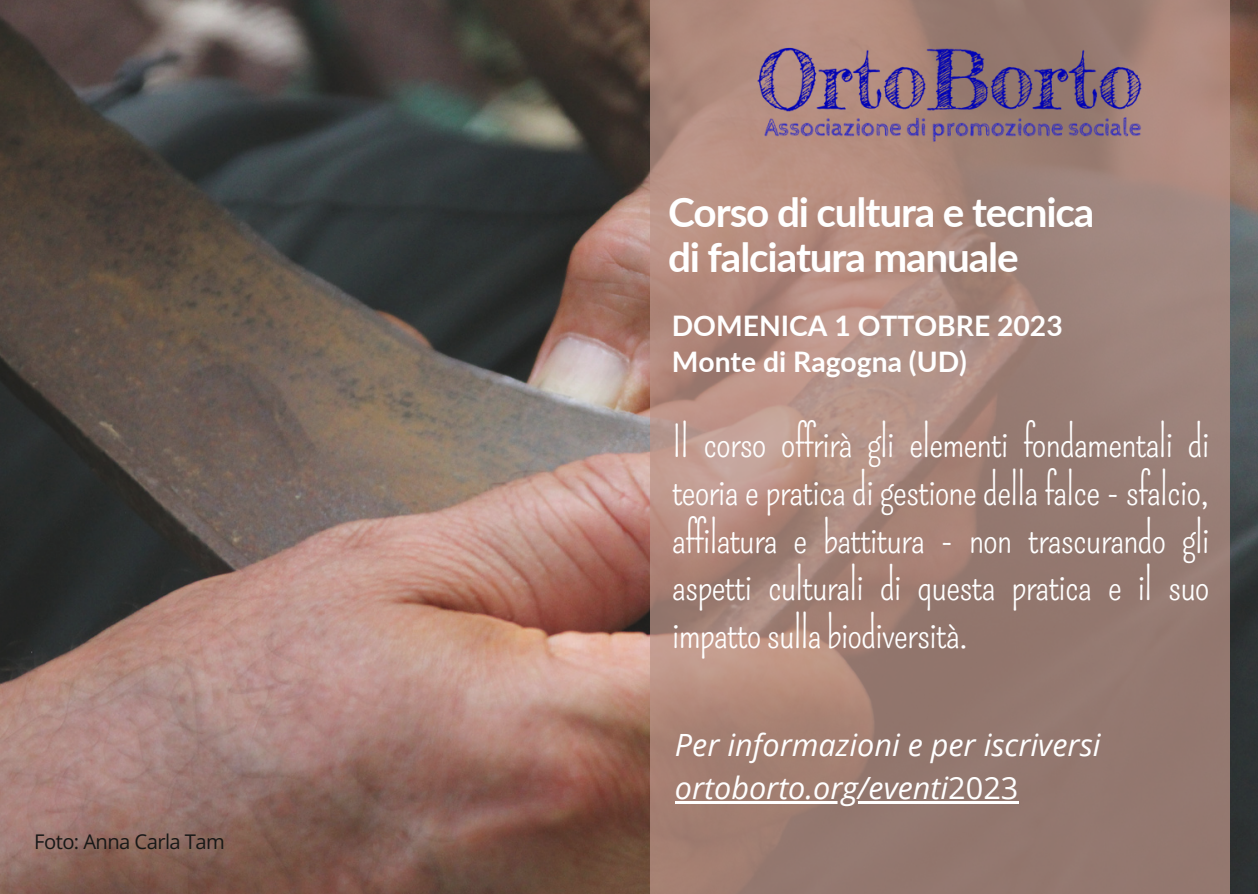
<style>
.page{position:relative;width:1258px;height:894px;background:#fff}
.page>*{position:absolute;margin:0;border:0;box-sizing:border-box;transform-origin:0 0}
.t1{font:42.3px/47.7px "Pompiere";letter-spacing:-.03em;color:#fff;text-align:justify}
.t2{font:700 40.5px "Lato";letter-spacing:-.03em;color:#fff}
.t3{font:italic 30.6px "Open Sans";color:#fff}
.t4{font:700 28.2px "Lato";color:#fff}
.t5{font:20.1px "Open Sans";letter-spacing:-.03em;color:#171817}
.s1{font-style:normal}
</style>
<div class="page">
<img style="left:0;top:0;width:1258px;height:893px">
<svg style="left:650px;top:0;width:580px;height:893px;background:#a38378"></svg>
<img style="left:744px;top:23px;width:408px;height:149px">
<hr style="left:675px;top:801px;width:273px;height:2px;background:#fff">
<hr style="left:948px;top:801px;width:70px;height:2px;background:#fff">
<p class="t5" style="left:34px;top:826px;width:192px">Foto: Anna Carla Tam</p>
<p class="t2" style="left:668px;top:187px;width:428px">Corso di cultura e tecnica</p>
<p class="t2" style="left:668px;top:232px;width:352px">di falciatura manuale</p>
<p class="t4" style="left:672px;top:308px;width:392px">DOMENICA 1 OTTOBRE 2023</p>
<p class="t4" style="left:672px;top:344px;width:297px">Monte di Ragogna (UD)</p>
<p class="t1" style="left:672px;top:419px;width:539px">Il corso offrirà gli elementi fondamentali di teoria e pratica di gestione della falce - sfalcio, affilatura e battitura - non trascurando gli aspetti culturali di questa pratica e il suo impattosullabiodiversità.</p>
<p class="t3" style="left:675px;top:723px;width:427px">Per informazioni e per iscriversi</p>
<p class="t3" style="left:675px;top:766px;width:345px">ortoborto.org/eventi<span class="s1">2023</span></p>
</div>
